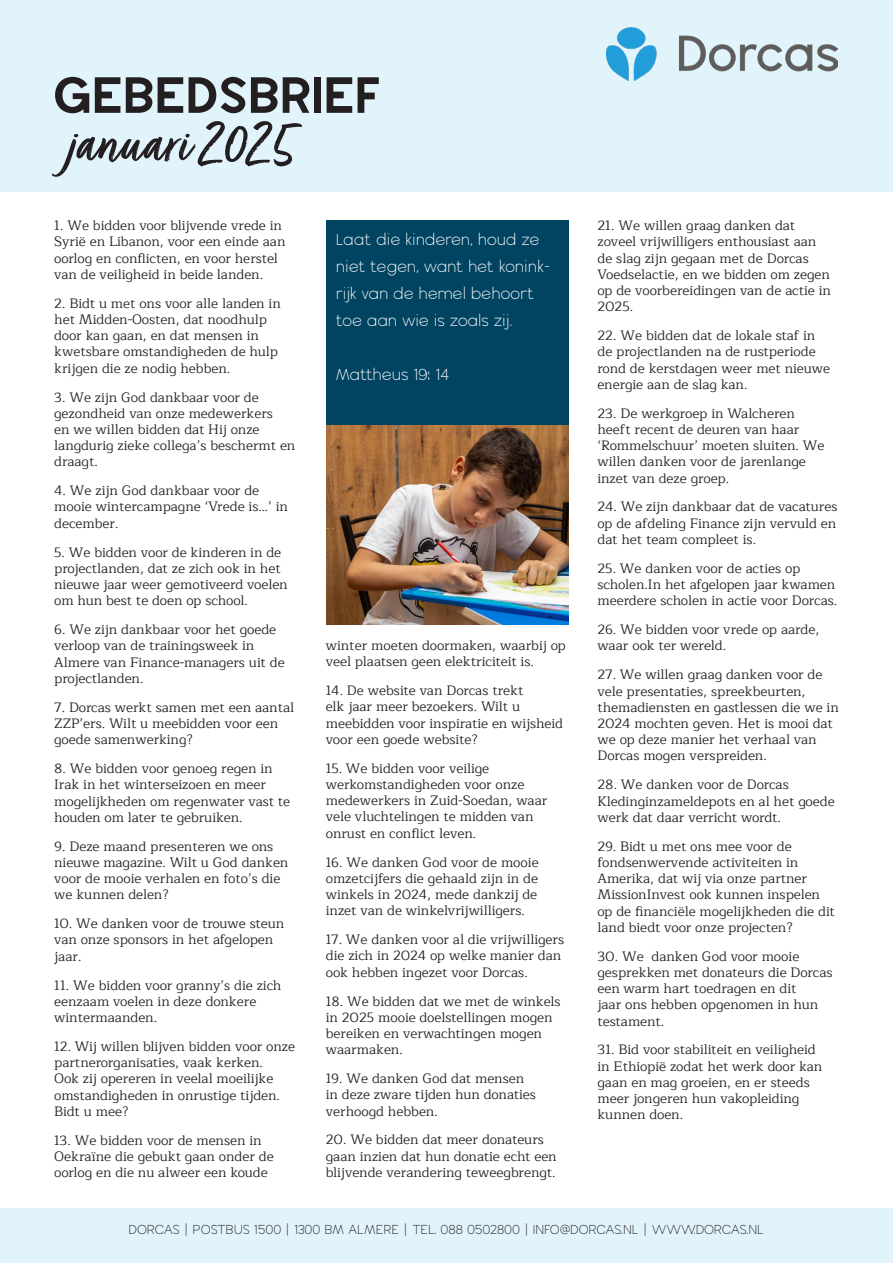
<style>
.page{position:relative;width:893px;height:1263px;background:#fff}
.page>*{position:absolute;margin:0;border:0;box-sizing:border-box;transform-origin:0 0}
.t1{font:67.5px "Turbinado Pro";color:#231f20}
.t2{font:700 52.95px "Wavehaus 128";color:#231f20}
.t3{font:300 16.5px/27px "Wavehaus 42";letter-spacing:-.02em;color:#fff}
.gebedspunten{font:13.5px/16.2px "Maitree";color:#231f20}
.t4{font:300 13.5px "Wavehaus 42";letter-spacing:-.02em;color:#231f20}
</style>
<div class="page">
<div style="left:0;top:0;width:893px;height:191px;background:#e1f4fc"></div>
<div style="left:0;top:1209px;width:893px;height:54px;background:#e1f4fc"></div>
<img style="left:326px;top:424px;width:242px;height:200px">
<div style="left:326px;top:220px;width:242px;height:204px;background:#004462"></div>
<img style="left:606px;top:27px;width:231px;height:54px">
<p class="t2" style="left:53px;top:64px;width:329px">GEBEDSBRIEF</p>
<p class="t1" style="left:67px;top:106px;width:231px">januari 2025</p>
<p class="gebedspunten" style="left:54px;top:218px;width:233px">1. We bidden voor blijvende vrede in Syrië en Libanon, voor een einde aan oorlog en conflicten, en voor herstel van de veiligheid in beide landen.</p>
<p class="gebedspunten" style="left:54px;top:295px;width:228px">2. Bidt u met ons voor alle landen in het Midden-Oosten, dat noodhulp door kan gaan, en dat mensen in kwetsbare omstandigheden de hulp krijgen die ze nodig hebben.</p>
<p class="gebedspunten" style="left:54px;top:389px;width:243px">3. We zijn God dankbaar voor de gezondheid van onze medewerkers<br>en we willen bidden dat Hij onze langdurig zieke collega’s beschermt en draagt.</p>
<p class="gebedspunten" style="left:54px;top:483px;width:235px">4. We zijn God dankbaar voor de mooie wintercampagne ‘Vrede is…’ in december.</p>
<p class="gebedspunten" style="left:54px;top:544px;width:235px">5. We bidden voor de kinderen in de projectlanden, dat ze zich ook in het nieuwe jaar weer gemotiveerd voelen om hun best te doen op school.</p>
<p class="gebedspunten" style="left:54px;top:622px;width:232px">6. We zijn dankbaar voor het goede verloop van de trainingsweek in<br>Almere van Finance-managers uit de projectlanden.</p>
<p class="gebedspunten" style="left:54px;top:699px;width:241px">7. Dorcas werkt samen met een aantal<br>ZZP’ers. Wilt u meebidden voor een goede samenwerking?</p>
<p class="gebedspunten" style="left:54px;top:761px;width:238px">8. We bidden voor genoeg regen in<br>Irak in het winterseizoen en meer mogelijkheden om regenwater vast te houden om later te gebruiken.</p>
<p class="gebedspunten" style="left:54px;top:838px;width:236px">9. Deze maand presenteren we ons nieuwe magazine. Wilt u God danken voor de mooie verhalen en foto’s die we kunnen delen?</p>
<p class="gebedspunten" style="left:54px;top:916px;width:231px">10. We danken voor de trouwe steun van onze sponsors in het afgelopen jaar.</p>
<p class="gebedspunten" style="left:54px;top:977px;width:229px">11. We bidden voor granny’s die zich eenzaam voelen in deze donkere wintermaanden.</p>
<p class="gebedspunten" style="left:54px;top:1038px;width:242px">12. Wij willen blijven bidden voor onze partnerorganisaties, vaak kerken.<br>Ook zij opereren in veelal moeilijke omstandigheden in onrustige tijden.<br>Bidt u mee?</p>
<p class="gebedspunten" style="left:54px;top:1132px;width:221px">13. We bidden voor de mensen in<br>Oekraïne die gebukt gaan onder de oorlog en die nu alweer een koude</p>
<p class="t3" style="left:336px;top:226px;width:215px">Laat die kinderen, houd ze niet tegen, want het konink&shy;rijk van de hemel behoort toe aan wie is zoals zij.</p>
<p class="t3" style="left:336px;top:361px;width:115px">Mattheus 19: 14</p>
<p class="gebedspunten" style="left:326px;top:638px;width:241px">winter moeten doormaken, waarbij op veel plaatsen geen elektriciteit is.</p>
<p class="gebedspunten" style="left:326px;top:683px;width:239px">14. De website van Dorcas trekt<br>elk jaar meer bezoekers. Wilt u meebidden voor inspiratie en wijsheid voor een goede website?</p>
<p class="gebedspunten" style="left:326px;top:760px;width:223px">15. We bidden voor veilige werkomstandigheden voor onze medewerkers in Zuid-Soedan, waar vele vluchtelingen te midden van onrust en conflict leven.</p>
<p class="gebedspunten" style="left:326px;top:854px;width:214px;text-align:justify">16. We danken God voor de mooie omzetcijfers die gehaald zijn in de winkels in 2024, mede dankzij de inzet van de winkelvrijwilligers.</p>
<p class="gebedspunten" style="left:326px;top:932px;width:240px">17. We danken voor al die vrijwilligers die zich in 2024 op welke manier dan ook hebben ingezet voor Dorcas.</p>
<p class="gebedspunten" style="left:326px;top:993px;width:236px">18. We bidden dat we met de winkels in 2025 mooie doelstellingen mogen bereiken en verwachtingen mogen waarmaken.</p>
<p class="gebedspunten" style="left:326px;top:1071px;width:212px">19. We danken God dat mensen in deze zware tijden hun donaties verhoogd hebben.</p>
<p class="gebedspunten" style="left:326px;top:1132px;width:232px">20. We bidden dat meer donateurs gaan inzien dat hun donatie echt een blijvende verandering teweegbrengt.</p>
<p class="gebedspunten" style="left:597px;top:218px;width:235px">21. We willen graag danken dat zoveel vrijwilligers enthousiast aan de slag zijn gegaan met de Dorcas<br>Voedselactie, en we bidden om zegen op de voorbereidingen van de actie in<br>2025.</p>
<p class="gebedspunten" style="left:597px;top:328px;width:234px">22. We bidden dat de lokale staf in de projectlanden na de rustperiode rond de kerstdagen weer met nieuwe energie aan de slag kan.</p>
<p class="gebedspunten" style="left:597px;top:405px;width:228px">23. De werkgroep in Walcheren heeft recent de deuren van haar ‘Rommelschuur’ moeten sluiten. We willen danken voor de jarenlange inzet van deze groep.</p>
<p class="gebedspunten" style="left:597px;top:499px;width:242px;text-align:justify">24. We zijn dankbaar dat de vacatures op de afdeling Finance zijn vervuld en dat het team compleet is.</p>
<p class="gebedspunten" style="left:597px;top:560px;width:241px">25. We danken voor de acties op scholen.In het afgelopen jaar kwamen meerdere scholen in actie voor Dorcas.</p>
<p class="gebedspunten" style="left:597px;top:622px;width:224px">26. We bidden voor vrede op aarde, waar ook ter wereld.</p>
<p class="gebedspunten" style="left:597px;top:667px;width:243px">27. We willen graag danken voor de vele presentaties, spreekbeurten, themadiensten en gastlessen die we in 2024 mochten geven. Het is mooi dat we op deze manier het verhaal van Dorcas mogen verspreiden.</p>
<p class="gebedspunten" style="left:597px;top:777px;width:239px">28. We danken voor de Dorcas<br>Kledinginzameldepots en al het goede werk dat daar verricht wordt.</p>
<p class="gebedspunten" style="left:597px;top:838px;width:239px">29. Bidt u met ons mee voor de fondsenwervende activiteiten in Amerika, dat wij via onze partner MissionInvest ook kunnen inspelen op de financiële mogelijkheden die dit land biedt voor onze projecten?</p>
<p class="gebedspunten" style="left:597px;top:948px;width:237px">30. We danken God voor mooie gesprekken met donateurs die Dorcas een warm hart toedragen en dit<br>jaar ons hebben opgenomen in hun testament.</p>
<p class="gebedspunten" style="left:597px;top:1042px;width:226px">31. Bid voor stabiliteit en veiligheid in Ethiopië zodat het werk door kan gaan en mag groeien, en er steeds meer jongeren hun vakopleiding kunnen doen.</p>
<p class="t4" style="left:129px;top:1222px;width:637px">DORCAS | POSTBUS 1500 | 1300 BM ALMERE | TEL. 088 0502800 | INFO@DORCAS.NL | WWW.DORCAS.NL</p>
</div>
